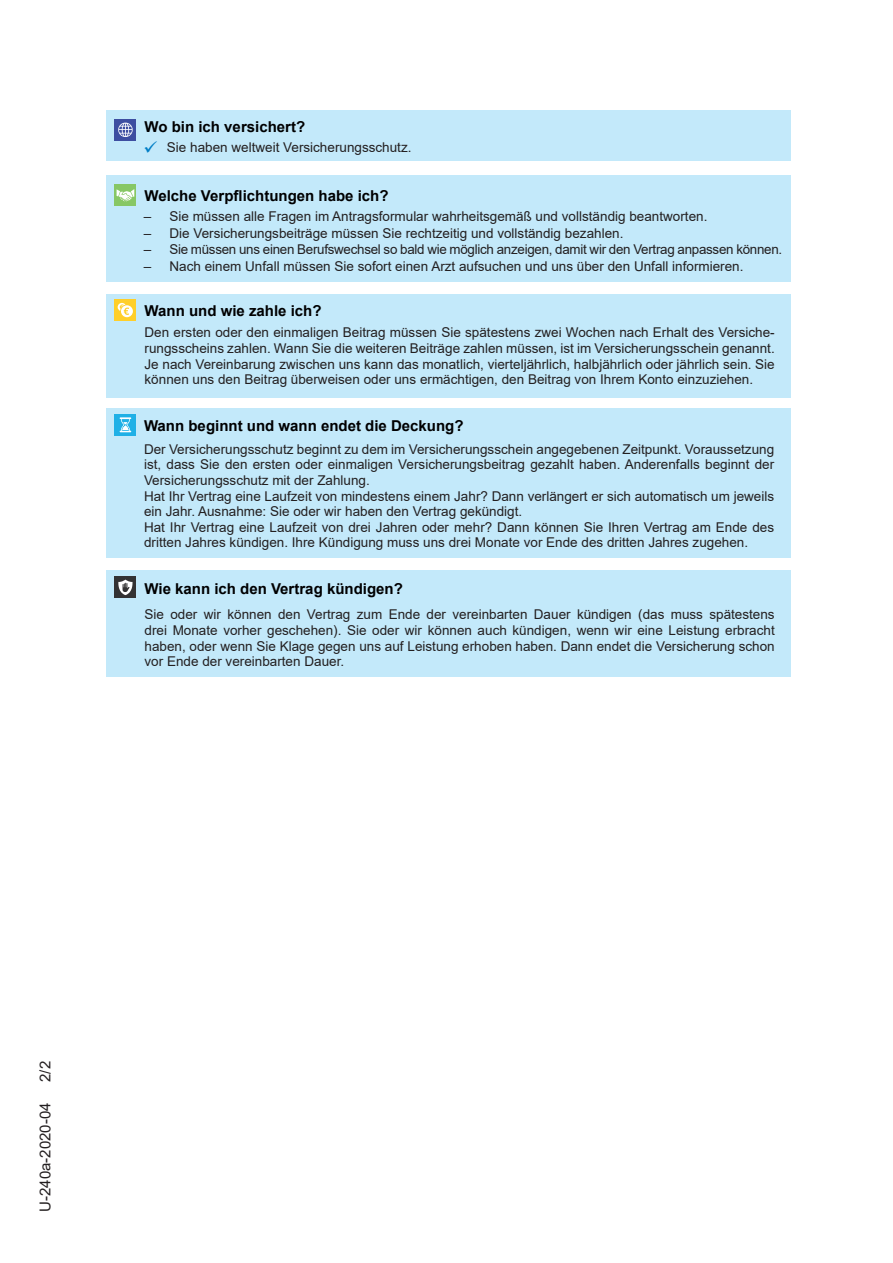
<style>
.page{position:relative;width:893px;height:1263px;background:#fff}
.page>*{position:absolute;margin:0;border:0;box-sizing:border-box;transform-origin:0 0}
.t1{font:700 15px "Arial";color:#000001}
.t2{font:15px "Arial";color:#231f20}
.t3{font:13.5px/15.6px "Arial";color:#231f20;text-align:justify}
.t4{font:13.5px "Arial";letter-spacing:-.02em;color:#231f20}
.s1{color:#007ec6}
</style>
<div class="page">
<div style="left:106px;top:294px;width:685px;height:103px;background:#c3e9fa"></div>
<div style="left:115px;top:299px;width:21px;height:22px;background:#ffcf29"></div>
<svg style="left:118px;top:303px;width:15px;height:14px"></svg>
<div style="left:106px;top:408px;width:685px;height:150px;background:#c3e9fa"></div>
<div style="left:115px;top:414px;width:21px;height:21px;background:#1fb0e6"></div>
<svg style="left:120px;top:417px;width:11px;height:15px"></svg>
<div style="left:106px;top:570px;width:685px;height:106px;background:#c3e9fa"></div>
<div style="left:115px;top:577px;width:21px;height:21px;background:#333233"></div>
<svg style="left:118px;top:579px;width:15px;height:16px"></svg>
<div style="left:106px;top:111px;width:685px;height:50px;background:#c3e9fa"></div>
<div style="left:115px;top:119px;width:21px;height:21px;background:#3d4ea1"></div>
<svg style="left:118px;top:123px;width:15px;height:14px"></svg>
<div style="left:106px;top:175px;width:685px;height:107px;background:#c3e9fa"></div>
<div style="left:115px;top:185px;width:21px;height:21px;background:#87c765"></div>
<svg style="left:117px;top:189px;width:17px;height:12px"></svg>
<p class="t1" style="left:145px;top:116px;width:162px">Wo bin ich versichert?</p>
<p class="t3" style="left:144px;top:139px;width:270px"><span class="s1">✓</span> Sie haben weltweit Versicherungsschutz.</p>
<p class="t1" style="left:145px;top:185px;width:245px">Welche Verpflichtungen habe ich?</p>
<p class="t3" style="left:144px;top:209px;width:565px">– Sie müssen alle Fragen im Antragsformular wahrheitsgemäß und vollständig beantworten.</p>
<p class="t3" style="left:144px;top:225px;width:481px">– Die Versicherungsbeiträge müssen Sie rechtzeitig und vollständig bezahlen.</p>
<p class="t4" style="left:144px;top:240px;width:640px">– Sie müssen uns einen Berufswechsel so bald wie möglich anzeigen, damit wir den Vertrag anpassen können.</p>
<p class="t3" style="left:144px;top:258px;width:601px">– Nach einem Unfall müssen Sie sofort einen Arzt aufsuchen und uns über den Unfall informieren.</p>
<p class="t1" style="left:145px;top:300px;width:178px">Wann und wie zahle ich?</p>
<p class="t3" style="left:145px;top:325px;width:632px">Den ersten oder den einmaligen Beitrag müssen Sie spätestens zwei Wochen nach Erhalt des Versiche&shy;rungsscheins zahlen. Wann Sie die weiteren Beiträge zahlen müssen, ist im Versicherungsschein genannt.<br>Je nach Vereinbarung zwischen uns kann das monatlich, vierteljährlich, halbjährlich oder jährlich sein. Sie können uns den Beitrag überweisen oder uns ermächtigen, den Beitrag von Ihrem Konto einzuziehen.</p>
<p class="t1" style="left:144px;top:415px;width:321px">Wann beginnt und wann endet die Deckung?</p>
<p class="t3" style="left:144px;top:441px;width:632px;text-align:left">Der Versicherungsschutz beginnt zu dem im Versicherungsschein angegebenen Zeitpunkt. Voraussetzung ist, dass Sie den ersten oder einmaligen Versicherungsbeitrag gezahlt haben. Anderenfalls beginnt der Versicherungsschutz mit der Zahlung.<br>Hat Ihr Vertrag eine Laufzeit von mindestens einem Jahr? Dann verlängert er sich automatisch um jeweils ein Jahr. Ausnahme: Sie oder wir haben den Vertrag gekündigt.<br>Hat Ihr Vertrag eine Laufzeit von drei Jahren oder mehr? Dann können Sie Ihren Vertrag am Ende des dritten Jahres kündigen. Ihre Kündigung muss uns drei Monate vor Ende des dritten Jahres zugehen.</p>
<p class="t1" style="left:145px;top:578px;width:260px">Wie kann ich den Vertrag kündigen?</p>
<p class="t3" style="left:145px;top:607px;width:632px">Sie oder wir können den Vertrag zum Ende der vereinbarten Dauer kündigen (das muss spätestens drei Monate vorher geschehen). Sie oder wir können auch kündigen, wenn wir eine Leistung erbracht haben, oder wenn Sie Klage gegen uns auf Leistung erhoben haben. Dann endet die Versicherung schon vor Ende der vereinbarten Dauer.</p>
<p class="t2" style="left:35px;top:1082px;width:22px;rotate:-90deg">2/2</p>
<p class="t2" style="left:35px;top:1212px;width:111px;rotate:-90deg">U-240a-2020-04</p>
</div>
